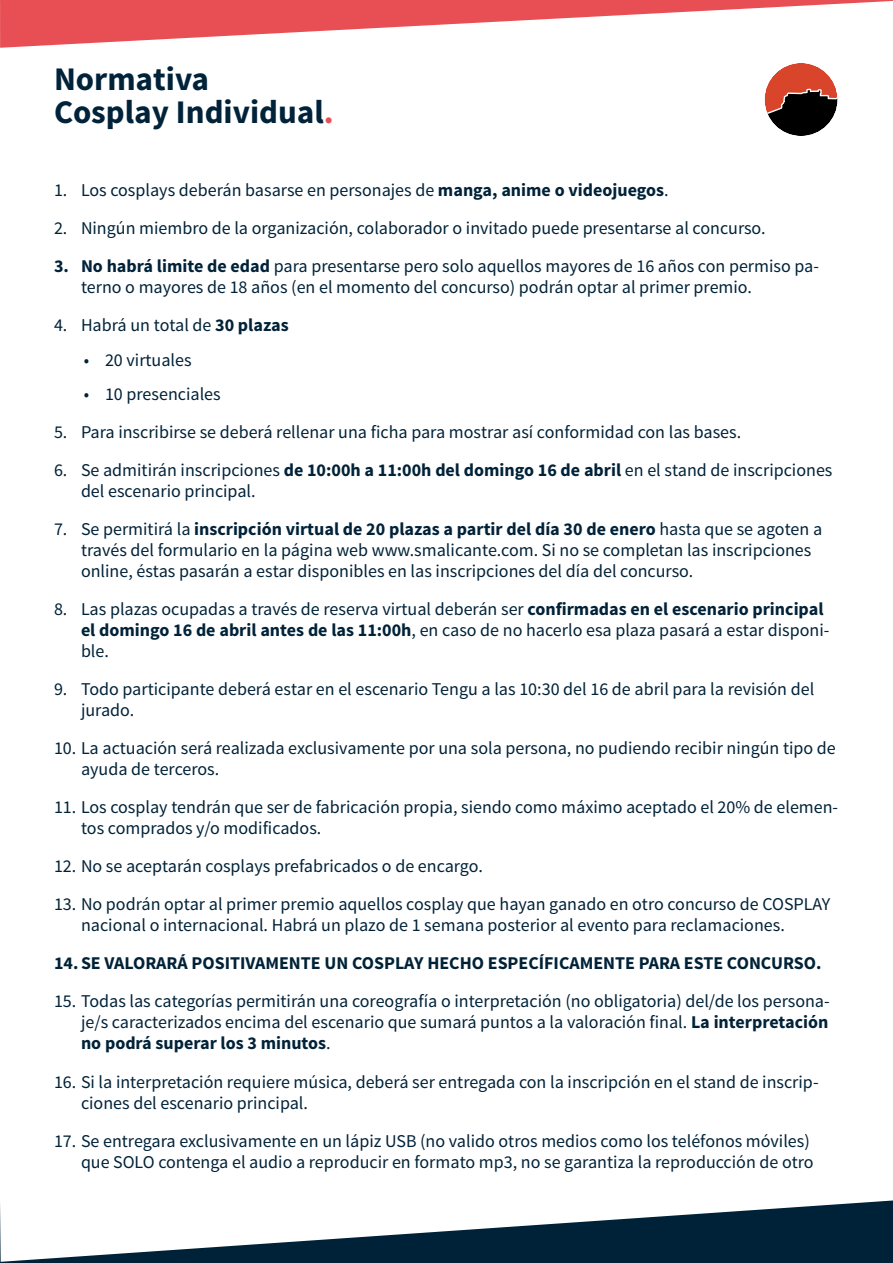
<style>
.page{position:relative;width:893px;height:1263px;background:#fff}
.page>*{position:absolute;margin:0;border:0;box-sizing:border-box;transform-origin:0 0}
.t1{font:700 33px/33px "Source Sans Pro";color:#00233a}
.t2{font:18px/21px "Source Sans Pro";color:#002238}
.t3{font:700 18px "Source Sans Pro";color:#002238}
.s1{color:#e84f55}
.s2{font-weight:700}
</style>
<div class="page">
<svg style="left:0;top:0;width:893px;height:48px"></svg>
<svg style="left:0;top:1200px;width:893px;height:63px"></svg>
<svg style="left:764px;top:63px;width:74px;height:73px"></svg>
<h1 class="t1" style="left:54px;top:64px;width:281px">Normativa<br>Cosplay Individual<span class="s1">.</span></h1>
<p class="t2" style="left:54px;top:180px;width:616px">1. Los cosplays deberán basarse en personajes de <span class="s2">manga, anime o videojuegos</span>.</p>
<p class="t2" style="left:54px;top:218px;width:713px">2. Ningún miembro de la organización, colaborador o invitado puede presentarse al concurso.</p>
<p class="t2" style="left:81px;top:256px;width:739px;text-indent:-27px"><span class="s2">3. No habrá limite de edad</span> para presentarse pero solo aquellos mayores de 16 años con permiso pa&shy;terno o mayores de 18 años (en el momento del concurso) podrán optar al primer premio.</p>
<p class="t2" style="left:54px;top:315px;width:236px">4. Habrá un total de <span class="s2">30 plazas</span></p>
<p class="t2" style="left:84px;top:350px;width:109px">• 20 virtuales</p>
<p class="t2" style="left:84px;top:384px;width:138px">• 10 presenciales</p>
<p class="t2" style="left:54px;top:422px;width:689px">5. Para inscribirse se deberá rellenar una ficha para mostrar así conformidad con las bases.</p>
<p class="t2" style="left:81px;top:460px;width:753px;text-indent:-27px">6. Se admitirán inscripciones <span class="s2">de 10:00h a 11:00h del domingo 16 de abril</span> en el stand de inscripciones del escenario principal.</p>
<p class="t2" style="left:81px;top:519px;width:743px;text-indent:-27px">7. Se permitirá la <span class="s2">inscripción virtual de 20 plazas a partir del día 30 de enero</span> hasta que se agoten a través del formulario en la página web www.smalicante.com. Si no se completan las inscripciones online, éstas pasarán a estar disponibles en las inscripciones del día del concurso.</p>
<p class="t2" style="left:81px;top:599px;width:750px;text-indent:-27px">8. Las plazas ocupadas a través de reserva virtual deberán ser <span class="s2">confirmadas en el escenario principal el domingo 16 de abril antes de las 11:00h</span>, en caso de no hacerlo esa plaza pasará a estar disponi&shy;ble.</p>
<p class="t2" style="left:81px;top:679px;width:735px;text-indent:-27px">9. Todo participante deberá estar en el escenario Tengu a las 10:30 del 16 de abril para la revisión del jurado.</p>
<p class="t2" style="left:81px;top:738px;width:756px;text-indent:-27px">10. La actuación será realizada exclusivamente por una sola persona, no pudiendo recibir ningún tipo de ayuda de terceros.</p>
<p class="t2" style="left:81px;top:797px;width:759px;text-indent:-27px">11. Los cosplay tendrán que ser de fabricación propia, siendo como máximo aceptado el 20% de elemen&shy;tos comprados y/o modificados.</p>
<p class="t2" style="left:54px;top:856px;width:430px">12. No se aceptarán cosplays prefabricados o de encargo.</p>
<p class="t2" style="left:81px;top:894px;width:751px;text-indent:-27px">13. No podrán optar al primer premio aquellos cosplay que hayan ganado en otro concurso de COSPLAY nacional o internacional. Habrá un plazo de 1 semana posterior al evento para reclamaciones.</p>
<p class="t3" style="left:54px;top:952px;width:769px">14. SE VALORARÁ POSITIVAMENTE UN COSPLAY HECHO ESPECÍFICAMENTE PARA ESTE CONCURSO.</p>
<p class="t2" style="left:81px;top:991px;width:750px;text-align:justify;text-indent:-27px">15. Todas las categorías permitirán una coreografía o interpretación (no obligatoria) del/de los persona&shy;je/s caracterizados encima del escenario que sumará puntos a la valoración final. <span class="s2">La interpretación no podrá superar los 3 minutos</span>.</p>
<p class="t2" style="left:81px;top:1071px;width:739px;text-indent:-27px">16. Si la interpretación requiere música, deberá ser entregada con la inscripción en el stand de inscrip&shy;ciones del escenario principal.</p>
<p class="t2" style="left:54px;top:1130px;width:761px;text-align:right">17. Se entregara exclusivamente en un lápiz USB (no valido otros medios como los teléfonos móviles) que SOLO contenga el audio a reproducir en formato mp3, no se garantiza la reproducción de otro</p>
</div>
